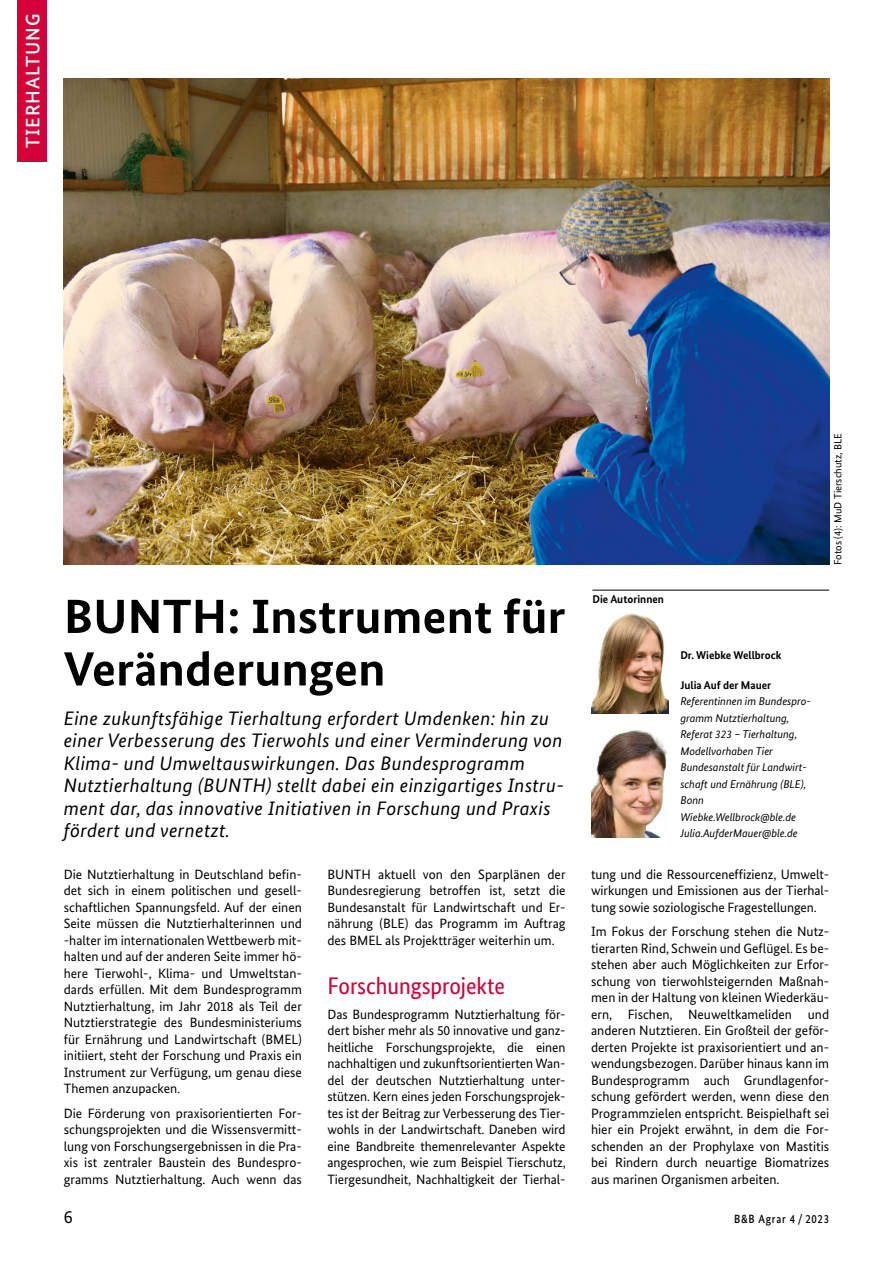
<style>
.page{position:relative;width:893px;height:1263px;background:#fff}
.page>*{position:absolute;margin:0;border:0;box-sizing:border-box;transform-origin:0 0}
.t1{font:700 48px/52.5px "Bundes Sans";color:#000;scale:1.05 1}
.t2{font:24px "Bundes Sans Cond";color:#d30039;scale:1.05 1}
.t3{font:italic 19.5px/22.5px "Bundes Sans";letter-spacing:.02em;color:#000}
.t4{font:500 19.5px "Bundes Sans";letter-spacing:.05em;color:#fff}
.t5{font:18px "Bundes Sans";color:#000}
.t6{font:13.5px/16.5px "Bundes Sans";color:#000;text-align:justify}
.t7{font:500 12px "Bundes Sans";letter-spacing:.07em;color:#000;scale:.9 1}
.t8{font:italic 11.25px/16.5px "Bundes Sans";color:#000}
.t9{font:700 11.25px "Bundes Sans";color:#000}
.t10{font:10.5px "Bundes Sans";color:#000}
</style>
<div class="page">
<img style="left:64px;top:78px;width:765px;height:487px">
<img style="left:591px;top:730px;width:76px;height:107px">
<hr style="left:592px;top:590px;width:237px;height:1px;background:#000">
<img style="left:592px;top:613px;width:76px;height:100px">
<div style="left:17px;top:0;width:30px;height:162px;background:#d30039"></div>
<h3 class="t4" style="left:21px;top:148px;width:136px;rotate:-90deg">TIERHALTUNG</h3>
<h1 class="t1" style="left:64px;top:590px;width:479px">BUNTH: Instrument für<br>Veränderungen</h1>
<p class="t3" style="left:64px;top:707px;width:502px">Eine zukunftsfähige Tierhaltung erfordert Umdenken: hin zu einer Verbesserung des Tierwohls und einer Verminderung von Klima- und Umweltauswirkungen. Das Bundesprogramm Nutztierhaltung (BUNTH) stellt dabei ein einzigartiges Instru&shy;ment dar, das innovative Initiativen in Forschung und Praxis fördert und vernetzt.</p>
<p class="t6" style="left:64px;top:865px;width:240px">Die Nutztierhaltung in Deutschland befin&shy;det sich in einem politischen und gesell&shy;schaftlichen Spannungsfeld. Auf der einen Seite müssen die Nutztierhalterinnen und -halter im internationalen Wettbewerb mit&shy;halten und auf der anderen Seite immer hö&shy;here Tierwohl-, Klima- und Umweltstan&shy;dards erfüllen. Mit dem Bundesprogramm Nutztierhaltung, im Jahr 2018 als Teil der Nutztierstrategie des Bundesministeriums für Ernährung und Landwirtschaft (BMEL) initiiert, steht der Forschung und Praxis ein Instrument zur Verfügung, um genau diese Themen anzupacken.</p>
<p class="t6" style="left:64px;top:1105px;width:240px">Die Förderung von praxisorientierten For&shy;schungsprojekten und die Wissensvermitt&shy;lung von Forschungsergebnissen in die Pra&shy;xis ist zentraler Baustein des Bundespro&shy;gramms Nutztierhaltung. Auch wenn das</p>
<p class="t6" style="left:327px;top:865px;width:240px">BUNTH aktuell von den Sparplänen der Bundesregierung betroffen ist, setzt die Bundesanstalt für Landwirtschaft und Er&shy;nährung (BLE) das Programm im Auftrag des BMEL als Projektträger weiterhin um.</p>
<h2 class="t2" style="left:327px;top:972px;width:170px">Forschungsprojekte</h2>
<p class="t6" style="left:327px;top:1006px;width:240px">Das Bundesprogramm Nutztierhaltung för&shy;dert bisher mehr als 50 innovative und ganz&shy;heitliche Forschungsprojekte, die einen nachhaltigen und zukunftsorientierten Wan&shy;del der deutschen Nutztierhaltung unter&shy;stützen. Kern eines jeden Forschungsprojek&shy;tes ist der Beitrag zur Verbesserung des Tier&shy;wohls in der Landwirtschaft. Daneben wird eine Bandbreite themenrelevanter Aspekte angesprochen, wie zum Beispiel Tierschutz, Tiergesundheit, Nachhaltigkeit der Tierhal-</p>
<p class="t9" style="left:592px;top:592px;width:73px">Die Autorinnen</p>
<p class="t9" style="left:680px;top:648px;width:103px">Dr. Wiebke Wellbrock</p>
<p class="t9" style="left:680px;top:678px;width:92px">Julia Auf der Mauer</p>
<p class="t8" style="left:680px;top:693px;width:132px">Referentinnen im Bundespro&shy;gramm Nutztierhaltung,<br>Referat 323 – Tierhaltung,<br>Modellvorhaben Tier<br>Bundesanstalt für Landwirt&shy;schaft und Ernährung (BLE),<br>Bonn<br>Wiebke.Wellbrock@ble.de<br>Julia.AufderMauer@ble.de</p>
<p class="t10" style="left:832px;top:565px;width:133px;rotate:-90deg">Fotos (4): MuD Tierschutz, BLE</p>
<p class="t6" style="left:591px;top:865px;width:240px">tung und die Ressourceneffizienz, Umwelt&shy;wirkungen und Emissionen aus der Tierhal&shy;tung sowie soziologische Fragestellungen.</p>
<p class="t6" style="left:591px;top:923px;width:240px">Im Fokus der Forschung stehen die Nutz&shy;tierarten Rind, Schwein und Geflügel. Es be&shy;stehen aber auch Möglichkeiten zur Erfor&shy;schung von tierwohlsteigernden Maßnah&shy;men in der Haltung von kleinen Wiederkäu&shy;ern, Fischen, Neuweltkameliden und anderen Nutztieren. Ein Großteil der geför&shy;derten Projekte ist praxisorientiert und an&shy;wendungsbezogen. Darüber hinaus kann im Bundesprogramm auch Grundlagenfor&shy;schung gefördert werden, wenn diese den Programmzielen entspricht. Beispielhaft sei hier ein Projekt erwähnt, in dem die For&shy;schenden an der Prophylaxe von Mastitis bei Rindern durch neuartige Biomatrizes aus marinen Organismen arbeiten.</p>
<h3 class="t5" style="left:64px;top:1206px;width:10px">6</h3>
<p class="t7" style="left:734px;top:1212px;width:107px">B&amp;B Agrar 4 / 2023</p>
</div>
